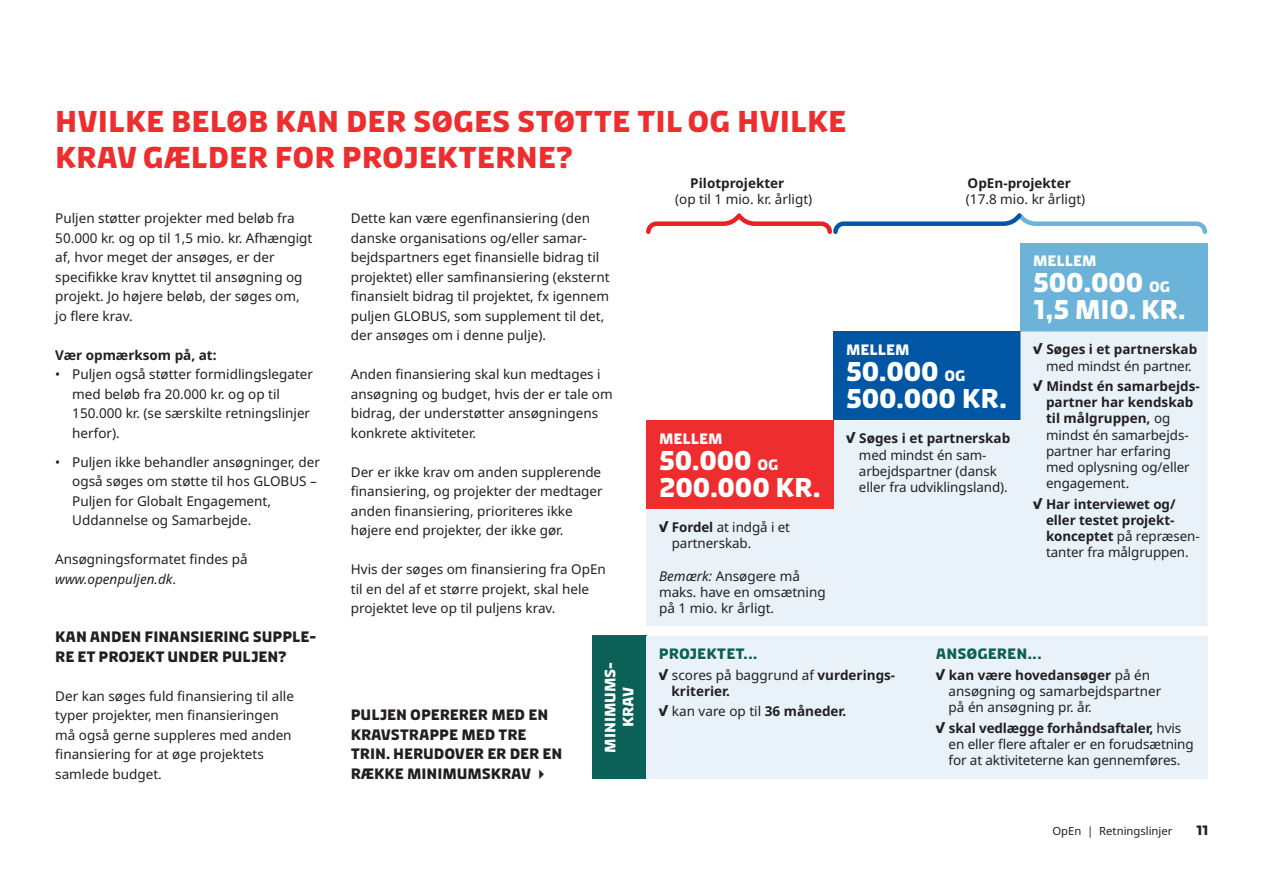
<style>
.page{position:relative;width:1263px;height:893px;background:#fff}
.page>*{position:absolute;margin:0;border:0;box-sizing:border-box;transform-origin:0 0}
.t1{font:700 30px/36px "Diplomacy Office";color:#ee2d2e}
.t2{font:700 27px/26.4px "Diplomacy Office";letter-spacing:-.005em;color:#fff}
.t3{font:700 15px/19.5px "Diplomacy Office";letter-spacing:-.005em;color:#231f20}
.t4{font:700 15px/18px "Diplomacy Office";letter-spacing:-.005em;color:#fff;text-align:center}
.t5{font:700 15px "Diplomacy Office";color:#0b6057}
.t6{font:13.5px/19.5px "Noto Sans";color:#231f20}
.t7{font:700 13.5px/16.2px "Noto Sans";color:#231f20}
.t8{font:700 13.5px "Diplomacy Office";color:#231f20}
.t9{font:11.25px "Noto Sans";color:#231f20}
.s1{font-style:italic}
.s2{font-size:15px}
.s3{font-family:"Diplomacy Office";font-weight:700}
.s4{font-weight:700}
.s5{font-family:"Diplomacy Office"}
.s6{font-weight:400}
</style>
<div class="page">
<hr style="left:0;top:0;width:1px;height:893px;background:#e8f2f8">
<div style="left:592px;top:636px;width:54px;height:143px;background:#0b6057"></div>
<div style="left:646px;top:636px;width:561px;height:143px;background:#e8f2f8"></div>
<svg style="left:660px;top:648px;width:97px;height:12px"></svg>
<svg style="left:936px;top:648px;width:105px;height:12px"></svg>
<div style="left:1020px;top:243px;width:187px;height:88px;background:#6cb3d9"></div>
<svg style="left:646px;top:331px;width:561px;height:295px;background:#d0e1ef"></svg>
<div style="left:646px;top:420px;width:187px;height:89px;background:#ee2d2e"></div>
<svg style="left:646px;top:213px;width:562px;height:21px"></svg>
<h1 class="t1" style="left:55px;top:103px;width:793px">HVILKE BELØB KAN DER SØGES STØTTE TIL OG HVILKE<br>KRAV GÆLDER FOR PROJEKTERNE?</h1>
<p class="t7" style="left:690px;top:175px;width:96px">Pilotprojekter</p>
<p class="t6" style="left:675px;top:190px;width:139px">(op til 1 mio. kr. årligt)</p>
<p class="t7" style="left:967px;top:175px;width:105px">OpEn-projekter</p>
<p class="t6" style="left:966px;top:190px;width:121px">(17.8 mio. kr årligt)</p>
<p class="t6" style="left:55px;top:209px;width:259px">Puljen støtter projekter med beløb fra 50.000 kr. og op til 1,5 mio. kr. Afhængigt af, hvor meget der ansøges, er der specifikke krav knyttet til ansøgning og projekt. Jo højere beløb, der søges om, jo flere krav.</p>
<p class="t7" style="left:55px;top:347px;width:163px">Vær opmærksom på, at:</p>
<p class="t6" style="left:72px;top:365px;width:242px;text-indent:-17px">• Puljen også støtter formidlingslegater med beløb fra 20.000 kr. og op til<br>150.000 kr. (se særskilte retningslinjer herfor).</p>
<p class="t6" style="left:72px;top:452px;width:249px;text-indent:-17px">• Puljen ikke behandler ansøgninger, der også søges om støtte til hos GLOBUS – Puljen for Globalt Engagement, Uddannelse og Samarbejde.</p>
<p class="t6" style="left:55px;top:550px;width:194px">Ansøgningsformatet findes på <span class="s1">www.openpuljen.dk</span>.</p>
<p class="t3" style="left:55px;top:627px;width:262px">KAN ANDEN FINANSIERING SUPPLE-<br>RE ET PROJEKT UNDER PULJEN?</p>
<p class="t6" style="left:55px;top:686px;width:240px">Der kan søges fuld finansiering til alle typer projekter, men finansieringen må også gerne suppleres med anden finansiering for at øge projektets samlede budget.</p>
<p class="t6" style="left:351px;top:209px;width:260px">Dette kan være egenfinansiering (den danske organisations og/eller samar&shy;bejdspartners eget finansielle bidrag til projektet) eller samfinansiering (eksternt finansielt bidrag til projektet, fx igennem puljen GLOBUS, som supplement til det, der ansøges om i denne pulje).</p>
<p class="t6" style="left:351px;top:365px;width:263px">Anden finansiering skal kun medtages i ansøgning og budget, hvis der er tale om bidrag, der understøtter ansøgningens konkrete aktiviteter.</p>
<p class="t6" style="left:351px;top:462px;width:253px">Der er ikke krav om anden supplerende finansiering, og projekter der medtager anden finansiering, prioriteres ikke højere end projekter, der ikke gør.</p>
<p class="t6" style="left:351px;top:560px;width:257px">Hvis der søges om finansiering fra OpEn til en del af et større projekt, skal hele projektet leve op til puljens krav.</p>
<p class="t3" style="left:351px;top:705px;width:213px">PULJEN OPERERER MED EN<br>KRAVSTRAPPE MED TRE<br>TRIN. HERUDOVER ER DER EN<br>RÆKKE MINIMUMSKRAV ✔</p>
<p class="t4" style="left:601px;top:752px;width:92px;rotate:-90deg">MINIMUMS-<br>KRAV</p>
<p class="t4" style="left:659px;top:429px;width:65px">MELLEM</p>
<h2 class="t2" style="left:659px;top:447px;width:164px">50.000 <span class="s2">OG<br></span>200.000 KR.</h2>
<p class="t6" style="left:672px;top:519px;width:120px;line-height:16.2px;text-indent:-13px"><span class="s3">√</span> <span class="s4">Fordel</span> at indgå i et partnerskab.</p>
<p class="t6" style="left:659px;top:568px;width:168px;line-height:16.2px"><span class="s1">Bemærk:</span> Ansøgere må maks. have en omsætning på 1 mio. kr årligt.</p>
<p class="t4" style="left:846px;top:340px;width:65px">MELLEM</p>
<h2 class="t2" style="left:846px;top:358px;width:163px">50.000 <span class="s2">OG<br></span>500.000 KR.</h2>
<p class="t6" style="left:859px;top:431px;width:153px;line-height:16.2px;text-indent:-13px"><span class="s3">√</span> <span class="s4">Søges i et partnerskab </span>med mindst én sam&shy;arbejdspartner (dansk eller fra udviklingsland).</p>
<p class="t4" style="left:1033px;top:251px;width:65px">MELLEM</p>
<h2 class="t2" style="left:1033px;top:269px;width:154px">500.000 <span class="s2">OG<br></span>1,5 MIO. KR.</h2>
<p class="t7" style="left:1033px;top:342px;width:166px;text-align:center"><span class="s5">√</span> Søges i et partnerskab <span class="s6">med mindst én partner.</span></p>
<p class="t6" style="left:1046px;top:378px;width:155px;line-height:16.2px;text-indent:-13px"><span class="s3">√</span> <span class="s4">Mindst én samarbejds&shy;partner har kendskab til målgruppen,</span> og mindst én samarbejds&shy;partner har erfaring med oplysning og/eller engagement.</p>
<p class="t7" style="left:1046px;top:496px;width:155px;text-indent:-13px"><span class="s5">√</span> Har interviewet og/ eller testet projekt&shy;konceptet <span class="s6">på repræsen&shy;tanter fra målgruppen.</span></p>
<p class="t5" style="left:659px;top:644px;width:100px">PROJEKTET...</p>
<p class="t7" style="left:672px;top:667px;width:225px;text-indent:-13px"><span class="s5">√</span> <span class="s6">scores på baggrund af</span> vurderings&shy;kriterier.</p>
<p class="t6" style="left:659px;top:702px;width:189px"><span class="s3">√</span> kan vare op til <span class="s4">36 måneder.</span></p>
<p class="t5" style="left:936px;top:644px;width:107px">ANSØGEREN...</p>
<p class="t6" style="left:948px;top:667px;width:214px;line-height:16.2px;text-indent:-13px"><span class="s3">√</span> <span class="s4">kan være hovedansøger</span> på én ansøgning og samarbejdspartner på én ansøgning pr. år.</p>
<p class="t6" style="left:948px;top:720px;width:247px;line-height:16.2px;text-indent:-13px"><span class="s3">√</span> <span class="s4">skal vedlægge forhåndsaftaler,</span> hvis en eller flere aftaler er en forudsætning for at aktiviteterne kan gennemføres.</p>
<p class="t9" style="left:1052px;top:825px;width:121px">OpEn | Retningslinjer</p>
<p class="t8" style="left:1196px;top:821px;width:14px">11</p>
</div>
